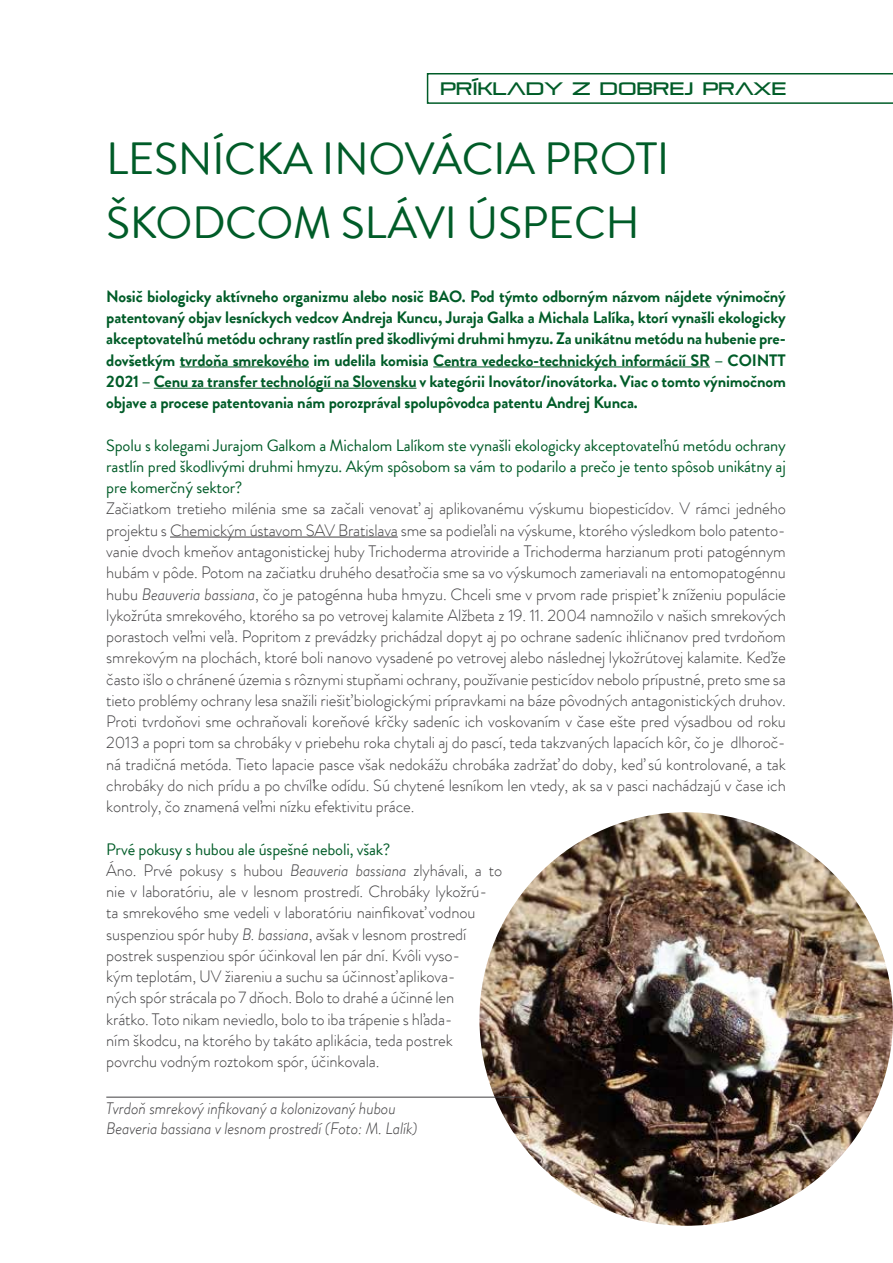
<style>
.page{position:relative;width:893px;height:1263px;background:#fff}
.page>*{position:absolute;margin:0;border:0;box-sizing:border-box;transform-origin:0 0}
.t1{font:45px/63.8px "Brandon Grotesque";letter-spacing:-.01em;color:#005c28}
.t2{font:18px "Pirulen";color:#005c28}
.t3{font:300 16.5px/21.3px "Brandon Grotesque";letter-spacing:-.01em;color:#414042;text-align:justify}
.t4{font:700 16.5px/21.3px "Brandon Grotesque";letter-spacing:-.01em;color:#005c28;text-align:justify}
.t5{font:16.5px/21.3px "Brandon Grotesque";letter-spacing:-.01em;color:#005c28;text-align:justify}
.t6{font:italic 300 16.5px/19.8px "Brandon Grotesque";letter-spacing:-.01em;color:#414042}
.s1{font-style:italic}
.s2{font-weight:400;color:#005c28}
</style>
<div class="page">
<svg style="left:427px;top:73px;width:466px;height:31px"></svg>
<img style="left:479px;top:812px;width:414px;height:414px;border-radius:207px">
<hr style="left:180px;top:366px;width:129px;height:1px;background:#005c28">
<hr style="left:433px;top:366px;width:277px;height:1px;background:#005c28">
<hr style="left:154px;top:388px;width:262px;height:1px;background:#005c28">
<hr style="left:170px;top:537px;width:228px;height:1px;background:#414042">
<hr style="left:106px;top:1097px;width:432px;height:1px;background:#414042">
<p class="t2" style="left:440px;top:78px;width:348px">PRÍKLADY Z DOBREJ PRAXE</p>
<h1 class="t1" style="left:106px;top:128px;width:565px">LESNÍCKA INOVÁCIA PROTI<br>ŠKODCOM SLÁVI ÚSPECH</h1>
<p class="t4" style="left:106px;top:286px;width:681px">Nosič biologicky aktívneho organizmu alebo nosič BAO. Pod týmto odborným názvom nájdete výnimočný patentovaný objav lesníckych vedcov Andreja Kuncu, Juraja Galka a Michala Lalíka, ktorí vynašli ekologicky akceptovateľnú metódu ochrany rastlín pred škodlivými druhmi hmyzu. Za unikátnu metódu na hubenie pre&shy;dovšetkým tvrdoňa smrekového im udelila komisia Centra vedecko-technických informácií SR – COINTT 2021 – Cenu za transfer technológií na Slovensku v kategórii Inovátor/inovátorka. Viac o tomto výnimočnom objave a procese patentovania nám porozprával spolupôvodca patentu Andrej Kunca.</p>
<p class="t5" style="left:106px;top:435px;width:681px">Spolu s kolegami Jurajom Galkom a Michalom Lalíkom ste vynašli ekologicky akceptovateľnú metódu ochrany rastlín pred škodlivými druhmi hmyzu. Akým spôsobom sa vám to podarilo a prečo je tento spôsob unikátny aj pre komerčný sektor?</p>
<p class="t3" style="left:106px;top:498px;width:681px">Začiatkom tretieho milénia sme sa začali venovať aj aplikovanému výskumu biopesticídov. V rámci jedného projektu s Chemickým ústavom SAV Bratislava sme sa podieľali na výskume, ktorého výsledkom bolo patento&shy;vanie dvoch kmeňov antagonistickej huby Trichoderma atroviride a Trichoderma harzianum proti patogénnym hubám v pôde. Potom na začiatku druhého desaťročia sme sa vo výskumoch zameriavali na entomopatogénnu hubu <span class="s1">Beauveria bassiana</span>, čo je patogénna huba hmyzu. Chceli sme v prvom rade prispieť k zníženiu populácie lykožrúta smrekového, ktorého sa po vetrovej kalamite Alžbeta z 19. 11. 2004 namnožilo v našich smrekových porastoch veľmi veľa. Popritom z prevádzky prichádzal dopyt aj po ochrane sadeníc ihličnanov pred tvrdoňom smrekovým na plochách, ktoré boli nanovo vysadené po vetrovej alebo následnej lykožrútovej kalamite. Keďže často išlo o chránené územia s rôznymi stupňami ochrany, používanie pesticídov nebolo prípustné, preto sme sa tieto problémy ochrany lesa snažili riešiť biologickými prípravkami na báze pôvodných antagonistických druhov.<br>Proti tvrdoňovi sme ochraňovali koreňové kŕčky sadeníc ich voskovaním v čase ešte pred výsadbou od roku 2013 a popri tom sa chrobáky v priebehu roka chytali aj do pascí, teda takzvaných lapacích kôr, čo je dlhoroč&shy;ná tradičná metóda. Tieto lapacie pasce však nedokážu chrobáka zadržať do doby, keď sú kontrolované, a tak chrobáky do nich prídu a po chvíľke odídu. Sú chytené lesníkom len vtedy, ak sa v pasci nachádzajú v čase ich kontroly, čo znamená veľmi nízku efektivitu práce.</p>
<p class="t3" style="left:106px;top:838px;width:398px;text-align:left"><span class="s2">Prvé pokusy s hubou ale úspešné neboli, však?<br></span>Áno. Prvé pokusy s hubou <span class="s1">Beauveria bassiana</span> zlyhávali, a to nie v laboratóriu, ale v lesnom prostredí. Chrobáky lykožrú&shy;ta smrekového sme vedeli v laboratóriu nainfikovať vodnou suspenziou spór huby <span class="s1">B. bassiana</span>, avšak v lesnom prostredí postrek suspenziou spór účinkoval len pár dní. Kvôli vyso-<br>kým teplotám, UV žiareniu a suchu sa účinnosť aplikova-<br>ných spór strácala po 7 dňoch. Bolo to drahé a účinné len<br>krátko. Toto nikam neviedlo, bolo to iba trápenie s hľada-<br>ním škodcu, na ktorého by takáto aplikácia, teda postrek povrchu vodným roztokom spór, účinkovala.</p>
<p class="t6" style="left:106px;top:1098px;width:313px">Tvrdoň smrekový infikovaný a kolonizovaný hubou<br>Beaveria bassiana v lesnom prostredí (Foto: M. Lalík)</p>
</div>
